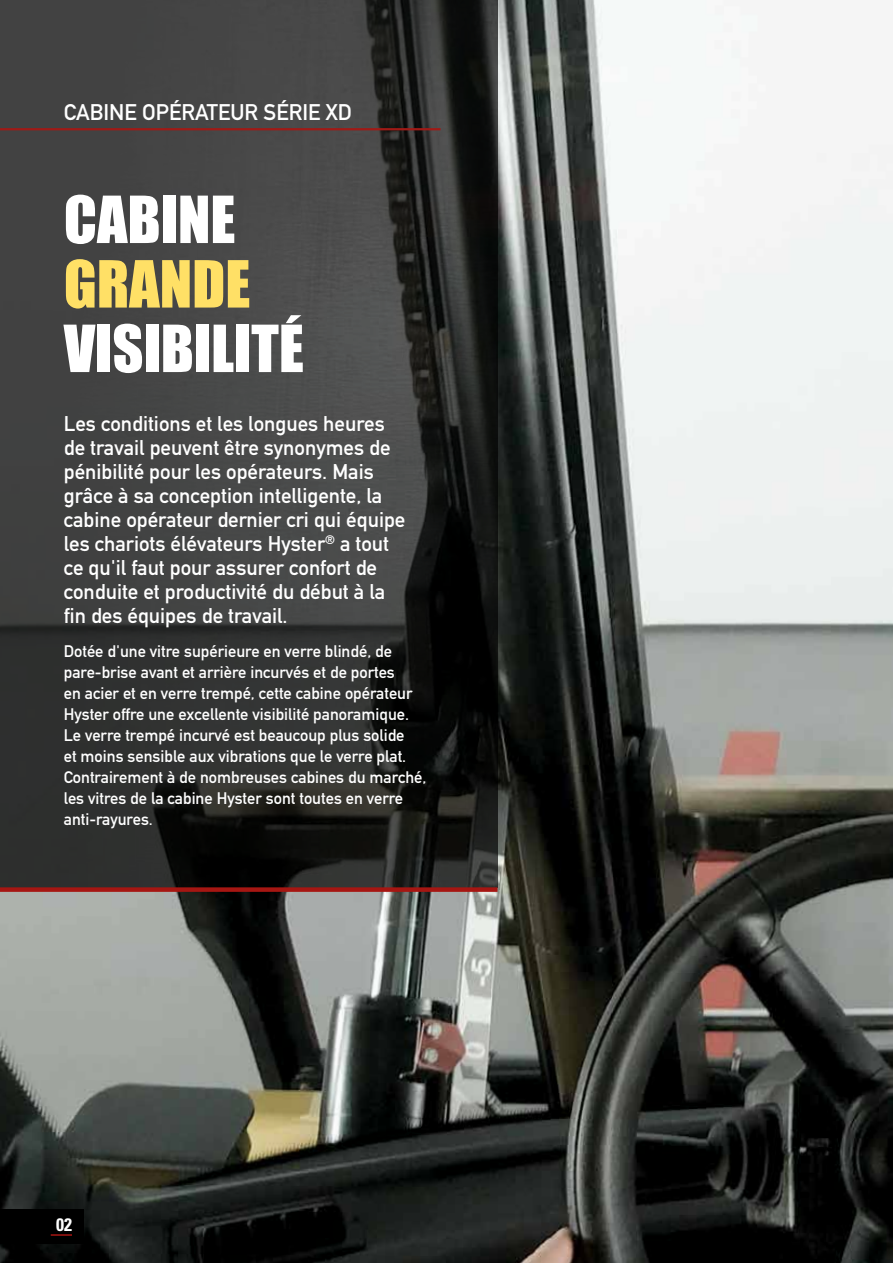
<style>
.page{position:relative;width:893px;height:1263px;background:#fff}
.page>*{position:absolute;margin:0;border:0;box-sizing:border-box;transform-origin:0 0}
.t1{font:60px "Impact";color:#fff}
.t2{font:60px "Impact";color:#ffe066}
.t3{font:22.35px "DIN Mittelschrift";color:#fff}
.t4{font:21px/24px "DIN Mittelschrift";color:#fff}
.t5{font:700 condensed 18px "Univers";color:#fff}
.t6{font:16.5px/21px "DIN Mittelschrift";color:#fff}
</style>
<div class="page">
<img style="left:0;top:0;width:893px;height:1263px">
<img style="left:0;top:0;width:497px;height:887px">
<hr style="left:0;top:128px;width:441px;height:2px;background:#a01a16">
<div style="left:0;top:887px;width:497px;height:5px;background:#a61612"></div>
<div style="left:0;top:1209px;width:84px;height:34px;background:#000"></div>
<hr style="left:51px;top:1234px;width:21px;height:2px;background:#a61612">
<h2 class="t3" style="left:64px;top:99px;width:290px">CABINE OPÉRATEUR SÉRIE XD</h2>
<h1 class="t1" style="left:64px;top:173px;width:173px">CABINE</h1>
<h1 class="t2" style="left:64px;top:237px;width:188px">GRANDE</h1>
<h1 class="t1" style="left:64px;top:302px;width:242px">VISIBILITÉ</h1>
<p class="t4" style="left:64px;top:411px;width:343px">Les conditions et les longues heures de travail peuvent être synonymes de pénibilité pour les opérateurs. Mais grâce à sa conception intelligente, la cabine opérateur dernier cri qui équipe les chariots élévateurs Hyster<sup>®</sup> a tout ce qu'il faut pour assurer confort de conduite et productivité du début à la fin des équipes de travail.</p>
<p class="t6" style="left:64px;top:640px;width:364px">Dotée d'une vitre supérieure en verre blindé, de pare-brise avant et arrière incurvés et de portes<br>en acier et en verre trempé, cette cabine opérateur Hyster offre une excellente visibilité panoramique.<br>Le verre trempé incurvé est beaucoup plus solide<br>et moins sensible aux vibrations que le verre plat.<br>Contrairement à de nombreuses cabines du marché, les vitres de la cabine Hyster sont toutes en verre anti-rayures.</p>
<p class="t5" style="left:56px;top:1213px;width:17px">02</p>
</div>
